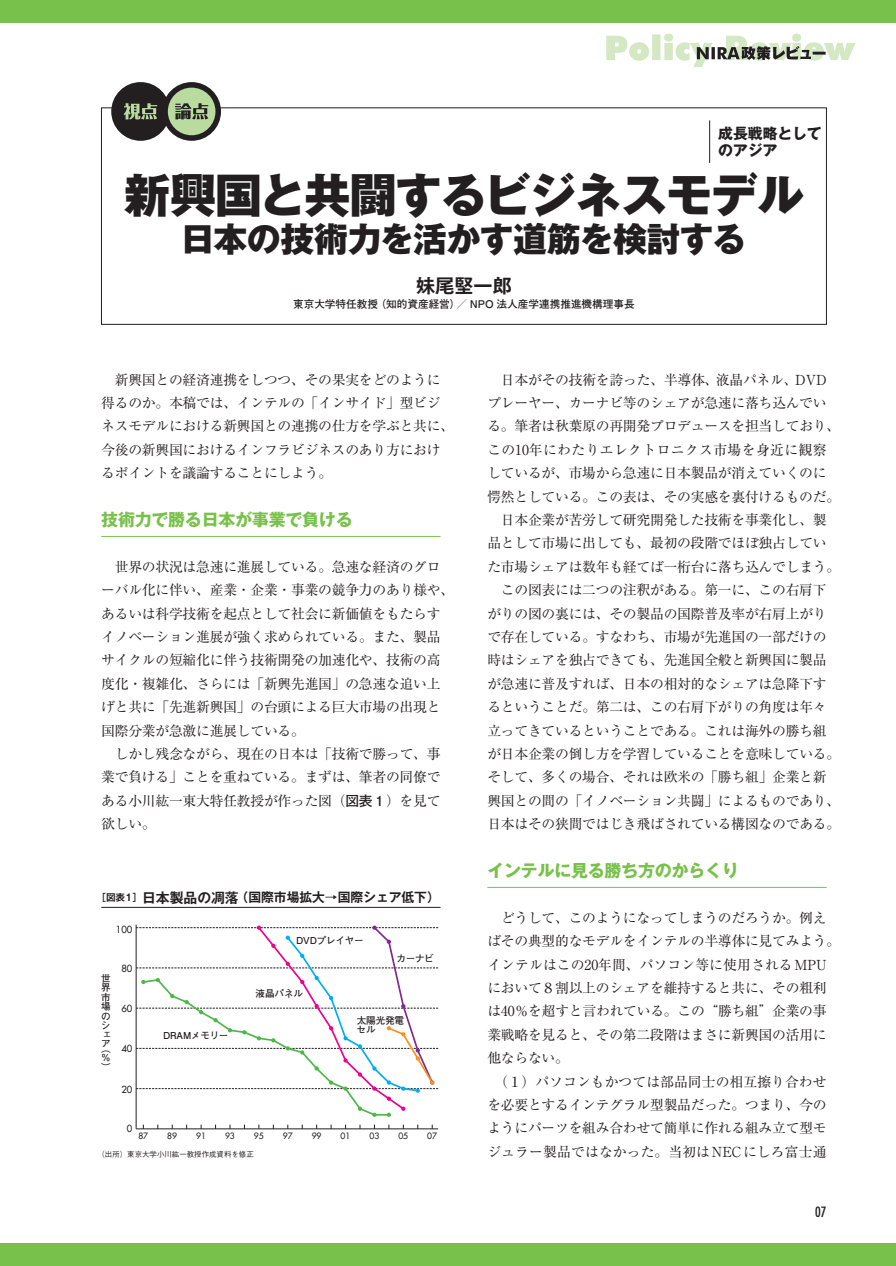
<style>
.page{position:relative;width:896px;height:1266px;background:#fff}
.page>*{position:absolute;margin:0;border:0;box-sizing:border-box;transform-origin:0 0}
.t1{font:800 46.8px "Gothic MB101 Pro";letter-spacing:-.03em;color:#231f20}
.t2{font:800 34.05px "Gothic MB101 Pro";letter-spacing:-.025em;color:#231f20}
.t3{font:700 19.2px "Gothic MB101 Pro De";color:#231f20}
.t4{font:700 16.95px "Gothic MB101 Pro";letter-spacing:-.015em;color:#78c14a}
.t5{font:700 14.85px/17px "Gothic MB101 Pro";letter-spacing:-.005em;color:#231f20}
.t6{font:13.8px/23.4px "Ryumin Pro";letter-spacing:-.02em;color:#231f20}
.t7{font:condensed 13.8px "Futura";color:#231f20}
.t8{font:700 12.75px "Gothic MB101 Pro De";color:#231f20}
.t9{font:700 10.65px "Futo Go B101 Pro";color:#231f20}
.t10{font:9.6px/9.6px "Futo Go B101 Pro Bold 90 pv RKSJ H";letter-spacing:-.01em;color:#231f20}
.t11{font:9.6px "Futura";color:#231f20}
.t12{font:9.6px/9.4px "Futo Go B101 Pro Bold 90 pv RKSJ V";color:#231f20;text-align:justify}
.t13{font:8.55px "Futura";color:#231f20}
.t14{font:500 7.5px "Gothic BBB Pro";color:#231f20}
.s1{font-family:"Futo Go B101 Pro";font-weight:700}
.s2{font-size:9.6px}
.s3{font-size:13.8px}
</style>
<div class="page">
<svg style="left:606px;top:34px;width:249px;height:33px"></svg>
<div style="left:1px;top:0;width:894px;height:23px;background:#78c14a"></div>
<div style="left:1px;top:1243px;width:894px;height:22px;background:#78c14a"></div>
<hr style="left:709px;top:120px;width:1px;height:43px;background:#231f20">
<div style="left:114px;top:85px;width:53px;height:53px;background:#231f20;border-radius:50%"></div>
<div style="left:111px;top:82px;width:59px;height:59px;border:6px solid #231f20;border-radius:50%"></div>
<svg style="left:165px;top:85px;width:53px;height:53px"></svg>
<div style="left:162px;top:82px;width:59px;height:59px;border:6px solid #231f20;border-radius:50%"></div>
<svg style="left:124px;top:103px;width:33px;height:16px"></svg>
<svg style="left:175px;top:103px;width:33px;height:16px"></svg>
<hr style="left:101px;top:536px;width:339px;height:1px;background:#78c14a">
<hr style="left:487px;top:887px;width:339px;height:1px;background:#78c14a">
<hr style="left:136px;top:1128px;width:302px;height:1px;background:#231f20">
<hr style="left:136px;top:924px;width:1px;height:204px;background:#231f20">
<svg style="left:136px;top:925px;width:302px;height:191px"></svg>
<hr style="left:101px;top:907px;width:339px;height:1px;background:#231f20">
<svg style="left:0;top:0;width:1px;height:23px"></svg>
<svg style="left:0;top:1243px;width:2px;height:23px"></svg>
<p class="t5" style="left:718px;top:123px;width:105px">成長戦略としてのアジア</p>
<h1 class="t1" style="left:124px;top:156px;width:682px">新興国と共闘するビジネスモデル</h1>
<h2 class="t2" style="left:181px;top:211px;width:567px">日本の技術力を活かす道筋を検討する</h2>
<h3 class="t3" style="left:416px;top:269px;width:97px">妹尾堅一郎</h3>
<p class="t9" style="left:293px;top:296px;width:343px">東京大学特任教授（知的資産経営）／ NPO 法人産学連携推進機構理事長</p>
<p class="t6" style="left:101px;top:367px;width:354px">　新興国との経済連携をしつつ、その果実をどのように得るのか。本稿では、インテルの「インサイド」型ビジネスモデルにおける新興国との連携の仕方を学ぶと共に、今後の新興国におけるインフラビジネスのあり方におけるポイントを議論することにしよう。</p>
<p class="t4" style="left:101px;top:505px;width:253px">技術力で勝る日本が事業で負ける</p>
<p class="t6" style="left:101px;top:554px;width:354px">　世界の状況は急速に進展している。急速な経済のグローバル化に伴い、産業・企業・事業の競争力のあり様や、あるいは科学技術を起点として社会に新価値をもたらすイノベーション進展が強く求められている。また、製品サイクルの短縮化に伴う技術開発の加速化や、技術の高度化・複雑化、さらには「新興先進国」の急速な追い上げと共に「先進新興国」の台頭による巨大市場の出現と国際分業が急激に進展している。<br>　しかし残念ながら、現在の日本は「技術で勝って、事業で負ける」ことを重ねている。まずは、筆者の同僚である小川紘一東大特任教授が作った図（<span class="s1">図表１</span>）を見て欲しい。</p>
<p class="t8" style="left:96px;top:886px;width:345px"><span class="s2">［図表1］</span><span class="s3">日本製品の凋落</span>（国際市場拡大→国際シェア低下）</p>
<p class="t11" style="left:116px;top:923px;width:18px">100</p>
<p class="t12" style="left:101px;top:972px;width:11px">世界市場のシェア</p>
<p class="t12" style="left:101px;top:1042px;width:11px">（％）</p>
<p class="t11" style="left:121px;top:962px;width:13px">80</p>
<p class="t11" style="left:121px;top:1002px;width:13px">60</p>
<p class="t11" style="left:121px;top:1042px;width:13px">40</p>
<p class="t11" style="left:121px;top:1082px;width:13px">20</p>
<p class="t10" style="left:163px;top:1029px;width:67px">DRAMメモリー</p>
<p class="t10" style="left:296px;top:934px;width:69px">DVDプレイヤー</p>
<p class="t10" style="left:255px;top:987px;width:49px">液晶パネル</p>
<p class="t10" style="left:396px;top:952px;width:39px">カーナビ</p>
<p class="t10" style="left:356px;top:1014px;width:49px">太陽光発電セル</p>
<p class="t11" style="left:127px;top:1122px;width:7px">0</p>
<p class="t13" style="left:138px;top:1130px;width:11px">87</p>
<p class="t13" style="left:167px;top:1130px;width:11px">89</p>
<p class="t13" style="left:196px;top:1130px;width:11px">91</p>
<p class="t13" style="left:225px;top:1130px;width:11px">93</p>
<p class="t13" style="left:254px;top:1130px;width:11px">95</p>
<p class="t13" style="left:283px;top:1130px;width:11px">97</p>
<p class="t13" style="left:312px;top:1130px;width:11px">99</p>
<p class="t13" style="left:340px;top:1130px;width:11px">01</p>
<p class="t13" style="left:369px;top:1130px;width:11px">03</p>
<p class="t13" style="left:398px;top:1130px;width:11px">05</p>
<p class="t13" style="left:427px;top:1130px;width:11px">07</p>
<p class="t14" style="left:97px;top:1148px;width:158px">（出所）東京大学小川紘一教授作成資料を修正</p>
<p class="t6" style="left:487px;top:367px;width:354px">　日本がその技術を誇った、半導体、液晶パネル、DVDプレーヤー、カーナビ等のシェアが急速に落ち込んでいる。筆者は秋葉原の再開発プロデュースを担当しており、この10年にわたりエレクトロニクス市場を身近に観察しているが、市場から急速に日本製品が消えていくのに愕然としている。この表は、その実感を裏付けるものだ。　日本企業が苦労して研究開発した技術を事業化し、製品として市場に出しても、最初の段階でほぼ独占していた市場シェアは数年も経てば一桁台に落ち込んでしまう。　この図表には二つの注釈がある。第一に、この右肩下がりの図の裏には、その製品の国際普及率が右肩上がりで存在している。すなわち、市場が先進国の一部だけの時はシェアを独占できても、先進国全般と新興国に製品が急速に普及すれば、日本の相対的なシェアは急降下するということだ。第二は、この右肩下がりの角度は年々立ってきているということである。これは海外の勝ち組が日本企業の倒し方を学習していることを意味している。そして、多くの場合、それは欧米の「勝ち組」企業と新興国との間の「イノベーション共闘」によるものであり、日本はその狭間ではじき飛ばされている構図なのである。</p>
<p class="t4" style="left:487px;top:856px;width:253px">インテルに見る勝ち方のからくり</p>
<p class="t6" style="left:487px;top:905px;width:354px">　どうして、このようになってしまうのだろうか。例えばその典型的なモデルをインテルの半導体に見てみよう。インテルはこの20年間、パソコン等に使用されるMPUにおいて８割以上のシェアを維持すると共に、その粗利は40％を超すと言われている。この“勝ち組”企業の事業戦略を見ると、その第二段階はまさに新興国の活用に他ならない。<br>　（１）パソコンもかつては部品同士の相互擦り合わせを必要とするインテグラル型製品だった。つまり、今のようにパーツを組み合わせて簡単に作れる組み立て型モジュラー製品ではなかった。当初はNECにしろ富士通</p>
<p class="t7" style="left:815px;top:1203px;width:13px">07</p>
</div>
